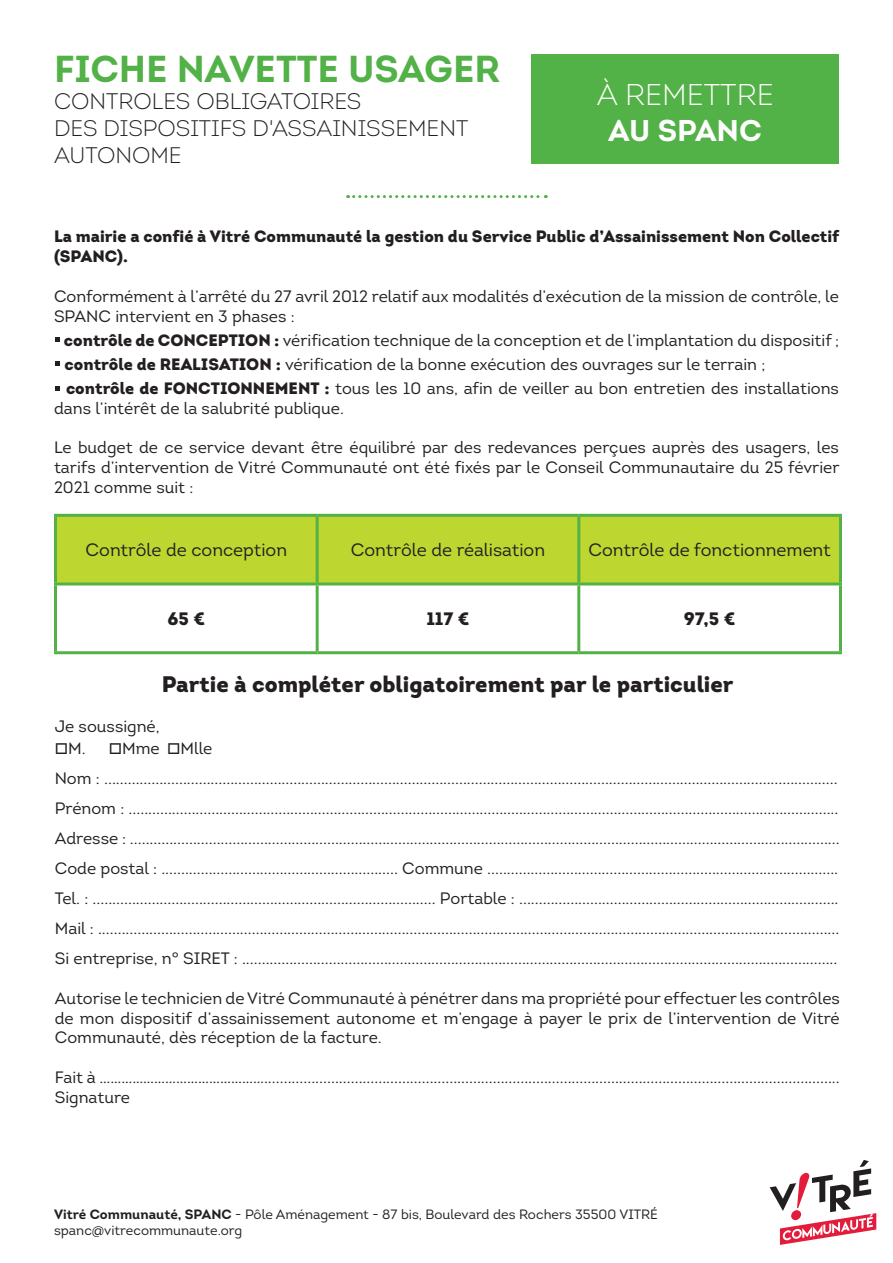
<style>
.page{position:relative;width:893px;height:1263px;background:#fff}
.page>*{position:absolute;margin:0;border:0;box-sizing:border-box;transform-origin:0 0}
.t1{font:37.5px "Intro Bold Caps";color:#52b147}
.t2{font:30px "Intro Light Caps";color:#fff}
.t3{font:30px "Intro Bold Caps";color:#fff}
.t4{font:22.5px/27px "Intro Light Caps";color:#231f20}
.t5{font:900 22.5px "Intro";color:#231f20}
.t6{font:18px "Intro";color:#231f20}
.t7{font:900 18px "Intro";color:#231f20}
.t8{font:16.5px/19.8px "Intro";color:#231f20}
.t9{font:900 16.5px/19.8px "Intro";color:#231f20}
.t10{font:13.5px/16.2px "Intro";color:#231f20}
.s1{font-weight:900}
.s2{font-weight:700}
</style>
<div class="page">
<div style="left:531px;top:54px;width:308px;height:109px;background:#52b147"></div>
<svg style="left:770px;top:1160px;width:106px;height:85px"></svg>
<svg style="left:348px;top:195px;width:198px;height:3px"></svg>
<svg style="left:55px;top:338px;width:4px;height:4px"></svg>
<svg style="left:55px;top:361px;width:4px;height:5px"></svg>
<svg style="left:55px;top:386px;width:4px;height:5px"></svg>
<div style="left:57px;top:517px;width:782px;height:65px;background:#bed630"></div>
<hr style="left:54px;top:514px;width:263px;height:3px;background:#52b147">
<hr style="left:54px;top:517px;width:3px;height:65px;background:#52b147">
<hr style="left:317px;top:514px;width:262px;height:3px;background:#52b147">
<hr style="left:316px;top:517px;width:3px;height:65px;background:#52b147">
<hr style="left:579px;top:514px;width:263px;height:3px;background:#52b147">
<hr style="left:577px;top:517px;width:3px;height:65px;background:#52b147">
<hr style="left:839px;top:517px;width:3px;height:65px;background:#52b147">
<hr style="left:54px;top:582px;width:263px;height:3px;background:#52b147">
<hr style="left:54px;top:585px;width:3px;height:66px;background:#52b147">
<hr style="left:317px;top:582px;width:262px;height:3px;background:#52b147">
<hr style="left:316px;top:585px;width:3px;height:66px;background:#52b147">
<hr style="left:579px;top:582px;width:263px;height:3px;background:#52b147">
<hr style="left:577px;top:585px;width:3px;height:66px;background:#52b147">
<hr style="left:839px;top:585px;width:3px;height:66px;background:#52b147">
<hr style="left:54px;top:651px;width:263px;height:3px;background:#52b147">
<hr style="left:317px;top:651px;width:262px;height:3px;background:#52b147">
<hr style="left:579px;top:651px;width:263px;height:3px;background:#52b147">
<h1 class="t1" style="left:54px;top:45px;width:448px">FICHE NAVETTE USAGER</h1>
<h3 class="t4" style="left:54px;top:88px;width:416px">CONTROLES OBLIGATOIRES<br>DES DISPOSITIFS D'ASSAINISSEMENT<br>AUTONOME</h3>
<h2 class="t2" style="left:597px;top:76px;width:178px">À REMETTRE</h2>
<h2 class="t3" style="left:608px;top:111px;width:155px">au SPANC</h2>
<p class="t9" style="left:54px;top:226px;width:787px">La mairie a confié à Vitré Communauté la gestion du Service Public d’Assainissement Non Collectif (SPANC).</p>
<p class="t8" style="left:54px;top:286px;width:786px">Conformément à l’arrêté du 27 avril 2012 relatif aux modalités d’exécution de la mission de contrôle, le<br>SPANC intervient en 3 phases :</p>
<p class="t8" style="left:54px;top:330px;width:786px">• <span class="s1">contrôle de CONCEPTION :</span> vérification technique de la conception et de l’implantation du dispositif ;</p>
<p class="t8" style="left:54px;top:354px;width:713px">• <span class="s1">contrôle de REALISATION :</span> vérification de la bonne exécution des ouvrages sur le terrain ;</p>
<p class="t8" style="left:54px;top:378px;width:786px">• <span class="s1">contrôle de FONCTIONNEMENT :</span> tous les 10 ans, afin de veiller au bon entretien des installations dans l’intérêt de la salubrité publique.</p>
<p class="t8" style="left:54px;top:438px;width:787px;text-align:justify">Le budget de ce service devant être équilibré par des redevances perçues auprès des usagers, les tarifs d’intervention de Vitré Communauté ont été fixés par le Conseil Communautaire du 25 février 2021 comme suit :</p>
<p class="t6" style="left:86px;top:539px;width:203px">Contrôle de conception</p>
<p class="t6" style="left:351px;top:539px;width:196px">Contrôle de réalisation</p>
<p class="t6" style="left:588px;top:539px;width:244px">Contrôle de fonctionnement</p>
<p class="t7" style="left:167px;top:607px;width:39px">65 €</p>
<p class="t7" style="left:426px;top:607px;width:45px">117 €</p>
<p class="t7" style="left:684px;top:607px;width:53px">97,5 €</p>
<h3 class="t5" style="left:162px;top:669px;width:573px">Partie à compléter obligatoirement par le particulier</h3>
<p class="t8" style="left:55px;top:716px;width:106px">Je soussigné,</p>
<p class="t8" style="left:55px;top:739px;width:32px">□M.</p>
<p class="t8" style="left:55px;top:733px;width:786px;line-height:30px;text-indent:54px">□Mme □Mlle<br>Nom : ..........................................................................................................................................................................................<br>Prénom : ....................................................................................................................................................................................<br>Adresse : ....................................................................................................................................................................................<br>Code postal : ............................................................ Commune .........................................................................................<br>Tel. : ....................................................................................... Portable : .................................................................................<br>Mail : ............................................................................................................................................................................................<br>Si entreprise, n° SIRET : .......................................................................................................................................................</p>
<p class="t8" style="left:55px;top:988px;width:786px;text-align:justify">Autorise le technicien de Vitré Communauté à pénétrer dans ma propriété pour effectuer les contrôles de mon dispositif d’assainissement autonome et m’engage à payer le prix de l’intervention de Vitré Communauté, dès réception de la facture.</p>
<p class="t8" style="left:55px;top:1067px;width:786px">Fait à ………………………………………..................................................................................................................................................<br>Signature</p>
<p class="t10" style="left:54px;top:1206px;width:605px"><span class="s2">Vitré Communauté, SPANC</span> - Pôle Aménagement - 87 bis, Boulevard des Rochers 35500 VITRÉ spanc@vitrecommunaute.org</p>
</div>
